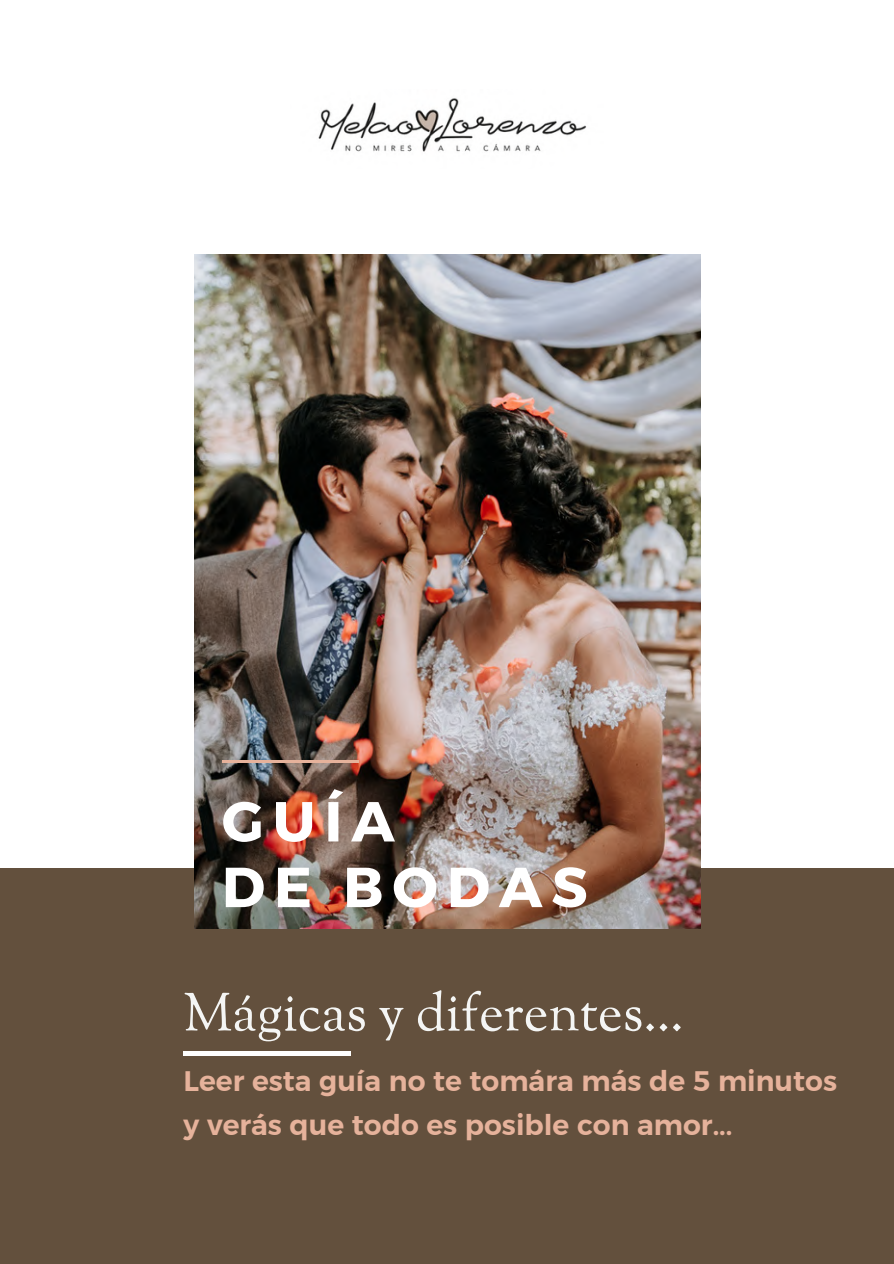
<style>
.page{position:relative;width:894px;height:1264px;background:#fff}
.page>*{position:absolute;margin:0;border:0;box-sizing:border-box;transform-origin:0 0}
.t1{font:700 56.25px "Montserrat";letter-spacing:.16em;color:#fff}
.t2{font:52.95px "Sorts Mill Goudy";color:#f4f5f4}
.t3{font:700 28.2px/44px "Kief Montaser Semi";color:#e6b29b}
</style>
<div class="page">
<div style="left:0;top:869px;width:893px;height:394px;background:#63503d"></div>
<img style="left:194px;top:254px;width:506px;height:674px">
<hr style="left:222px;top:760px;width:136px;height:2px;background:#e6b29b">
<hr style="left:183px;top:1051px;width:168px;height:4px;background:#fff">
<img style="left:318px;top:98px;width:269px;height:54px">
<p class="t1" style="left:222px;top:784px;width:174px">GUÍA</p>
<p class="t1" style="left:222px;top:850px;width:367px">DE BODAS</p>
<p class="t2" style="left:183px;top:979px;width:501px">Mágicas y diferentes...</p>
<p class="t3" style="left:183px;top:1059px;width:655px">Leer esta guía no te tomára más de 5 minutos y verás que todo es posible con amor...</p>
</div>
